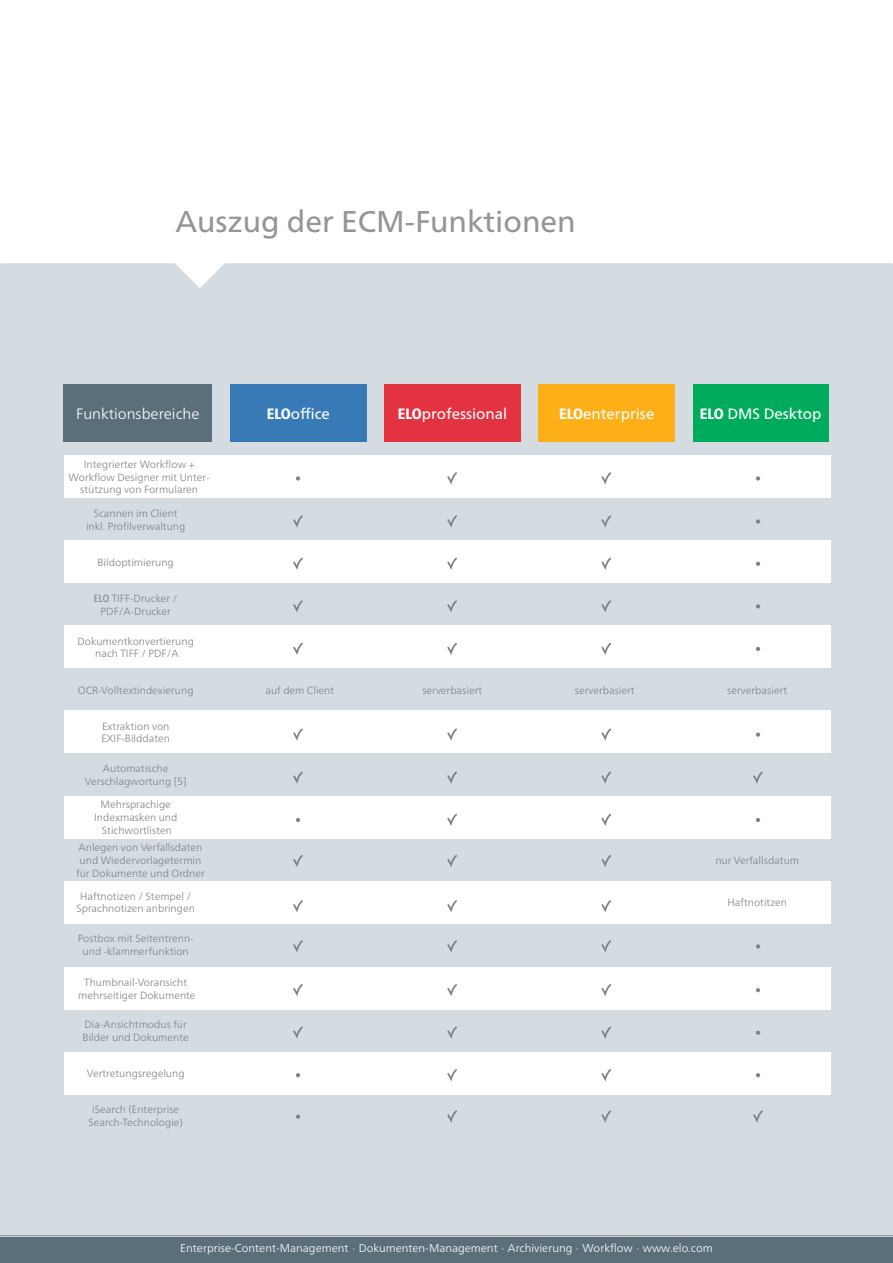
<style>
.page{position:relative;width:893px;height:1263px;background:#fff}
.page>*{position:absolute;margin:0;border:0;box-sizing:border-box;transform-origin:0 0}
.t1{font:30px "Frutiger Neue LTW1 G";color:#939598}
.t2{font:15px "Frutiger Neue LTW1 G";color:#fff}
.t3{font:300 15px "Frutiger Neue LTW1 G";color:#fff}
.t4{font:300 11.25px "Frutiger Neue LTW1 G";color:#fff}
.t5{font:300 10.5px/12.6px "Frutiger Neue LTW1 G";color:#808285;text-align:center}
.s1{font-weight:800;font-stretch:condensed}
.s2{font-weight:400;font-stretch:condensed}
</style>
<div class="page">
<div style="left:0;top:263px;width:893px;height:999px;background:#d4dce2;border-radius:2px"></div>
<div style="left:0;top:1236px;width:893px;height:27px;background:#5b6f7b"></div>
<hr style="left:0;top:1236px;width:893px;height:1px;background:#fff">
<svg style="left:175px;top:263px;width:50px;height:25px"></svg>
<div style="left:64px;top:456px;width:766px;height:42px;background:#fff"></div>
<div style="left:64px;top:541px;width:766px;height:42px;background:#fff"></div>
<div style="left:64px;top:626px;width:766px;height:42px;background:#fff"></div>
<div style="left:64px;top:711px;width:766px;height:42px;background:#fff"></div>
<div style="left:64px;top:796px;width:766px;height:42px;background:#fff"></div>
<div style="left:64px;top:881px;width:766px;height:42px;background:#fff"></div>
<div style="left:64px;top:967px;width:766px;height:42px;background:#fff"></div>
<div style="left:64px;top:1052px;width:766px;height:42px;background:#fff"></div>
<svg style="left:601px;top:771px;width:10px;height:13px"></svg>
<svg style="left:601px;top:728px;width:11px;height:13px"></svg>
<svg style="left:601px;top:814px;width:11px;height:12px"></svg>
<svg style="left:753px;top:1110px;width:10px;height:13px"></svg>
<svg style="left:756px;top:733px;width:4px;height:4px"></svg>
<svg style="left:296px;top:1073px;width:4px;height:4px"></svg>
<svg style="left:756px;top:818px;width:4px;height:4px"></svg>
<svg style="left:753px;top:771px;width:10px;height:13px"></svg>
<svg style="left:296px;top:1114px;width:4px;height:5px"></svg>
<svg style="left:296px;top:818px;width:4px;height:4px"></svg>
<svg style="left:296px;top:476px;width:4px;height:5px"></svg>
<div style="left:230px;top:384px;width:136px;height:58px;background:#377ab6"></div>
<div style="left:384px;top:384px;width:137px;height:58px;background:#e33240"></div>
<div style="left:539px;top:384px;width:136px;height:58px;background:#fcaf17"></div>
<div style="left:693px;top:384px;width:135px;height:58px;background:#00ab5b"></div>
<div style="left:63px;top:384px;width:149px;height:58px;background:#5b6f7b"></div>
<svg style="left:601px;top:515px;width:10px;height:13px"></svg>
<svg style="left:601px;top:472px;width:10px;height:13px"></svg>
<svg style="left:601px;top:557px;width:11px;height:13px"></svg>
<svg style="left:601px;top:600px;width:10px;height:13px"></svg>
<svg style="left:756px;top:476px;width:4px;height:5px"></svg>
<svg style="left:756px;top:519px;width:4px;height:5px"></svg>
<svg style="left:756px;top:562px;width:4px;height:4px"></svg>
<svg style="left:756px;top:604px;width:4px;height:5px"></svg>
<svg style="left:756px;top:647px;width:4px;height:4px"></svg>
<svg style="left:601px;top:643px;width:11px;height:12px"></svg>
<svg style="left:756px;top:944px;width:4px;height:5px"></svg>
<svg style="left:756px;top:988px;width:4px;height:4px"></svg>
<svg style="left:756px;top:1031px;width:4px;height:4px"></svg>
<svg style="left:756px;top:1073px;width:4px;height:4px"></svg>
<svg style="left:601px;top:900px;width:10px;height:13px"></svg>
<svg style="left:601px;top:855px;width:10px;height:12px"></svg>
<svg style="left:601px;top:940px;width:10px;height:13px"></svg>
<svg style="left:601px;top:984px;width:10px;height:12px"></svg>
<svg style="left:601px;top:1026px;width:10px;height:13px"></svg>
<svg style="left:601px;top:1069px;width:10px;height:12px"></svg>
<svg style="left:601px;top:1110px;width:10px;height:13px"></svg>
<svg style="left:447px;top:771px;width:10px;height:13px"></svg>
<svg style="left:447px;top:728px;width:10px;height:13px"></svg>
<svg style="left:447px;top:814px;width:10px;height:12px"></svg>
<svg style="left:447px;top:515px;width:10px;height:13px"></svg>
<svg style="left:447px;top:472px;width:10px;height:13px"></svg>
<svg style="left:447px;top:557px;width:10px;height:13px"></svg>
<svg style="left:447px;top:600px;width:10px;height:13px"></svg>
<svg style="left:447px;top:643px;width:10px;height:12px"></svg>
<svg style="left:447px;top:900px;width:10px;height:13px"></svg>
<svg style="left:447px;top:855px;width:10px;height:12px"></svg>
<svg style="left:447px;top:940px;width:10px;height:13px"></svg>
<svg style="left:447px;top:984px;width:10px;height:12px"></svg>
<svg style="left:447px;top:1026px;width:10px;height:13px"></svg>
<svg style="left:447px;top:1069px;width:10px;height:12px"></svg>
<svg style="left:447px;top:1110px;width:10px;height:13px"></svg>
<svg style="left:293px;top:771px;width:10px;height:13px"></svg>
<svg style="left:293px;top:728px;width:10px;height:13px"></svg>
<svg style="left:293px;top:515px;width:10px;height:13px"></svg>
<svg style="left:293px;top:557px;width:10px;height:13px"></svg>
<svg style="left:293px;top:600px;width:10px;height:13px"></svg>
<svg style="left:293px;top:643px;width:10px;height:12px"></svg>
<svg style="left:293px;top:900px;width:10px;height:13px"></svg>
<svg style="left:293px;top:855px;width:10px;height:12px"></svg>
<svg style="left:293px;top:940px;width:10px;height:13px"></svg>
<svg style="left:293px;top:984px;width:10px;height:12px"></svg>
<svg style="left:293px;top:1026px;width:10px;height:13px"></svg>
<h1 class="t1" style="left:175px;top:209px;width:402px">Auszug der ECM-Funktionen</h1>
<h2 class="t3" style="left:76px;top:407px;width:125px">Funktionsbereiche</h2>
<h2 class="t2" style="left:267px;top:407px;width:65px"><span class="s1">ELO</span>office</h2>
<h2 class="t2" style="left:398px;top:407px;width:111px"><span class="s1">ELO</span>professional</h2>
<h2 class="t2" style="left:559px;top:407px;width:97px"><span class="s1">ELO</span>enterprise</h2>
<h2 class="t2" style="left:700px;top:407px;width:123px"><span class="s1">ELO</span> DMS Desktop</h2>
<p class="t5" style="left:69px;top:459px;width:143px">Integrierter Workflow +<br>Workflow Designer mit Unter&shy;stützung von Formularen</p>
<p class="t5" style="left:86px;top:508px;width:101px">Scannen im Client inkl. Profilverwaltung</p>
<p class="t5" style="left:98px;top:557px;width:78px">Bildoptimierung</p>
<p class="t5" style="left:94px;top:593px;width:85px"><span class="s2">ELO</span> TIFF-Drucker /<br>PDF/A-Drucker</p>
<p class="t5" style="left:78px;top:635px;width:118px">Dokumentkonvertierung nach TIFF / PDF/A</p>
<p class="t5" style="left:78px;top:684px;width:117px">OCR-Volltextindexierung</p>
<p class="t5" style="left:265px;top:684px;width:70px">auf dem Client</p>
<p class="t5" style="left:422px;top:684px;width:61px">serverbasiert</p>
<p class="t5" style="left:575px;top:684px;width:61px">serverbasiert</p>
<p class="t5" style="left:727px;top:684px;width:61px">serverbasiert</p>
<p class="t5" style="left:101px;top:720px;width:70px;text-align:left">Extraktion von<br>EXIF-Bilddaten</p>
<p class="t5" style="left:85px;top:763px;width:103px">Automatische<br>Verschlagwortung [5]</p>
<p class="t5" style="left:94px;top:799px;width:85px">Mehrsprachige<br>Indexmasken und<br>Stichwortlisten</p>
<p class="t5" style="left:715px;top:854px;width:85px">nur Verfallsdatum</p>
<p class="t5" style="left:76px;top:842px;width:130px">Anlegen von Verfallsdaten und Wiedervorlagetermin für Dokumente und Ordner</p>
<p class="t5" style="left:76px;top:890px;width:120px">Haftnotizen / Stempel /<br>Sprachnotizen anbringen</p>
<p class="t5" style="left:78px;top:933px;width:117px">Postbox mit Seitentrenn&shy;und -klammerfunktion</p>
<p class="t5" style="left:78px;top:976px;width:119px">Thumbnail-Voransicht mehrseitiger Dokumente</p>
<p class="t5" style="left:83px;top:1019px;width:108px;text-align:left">Dia-Ansichtmodus für<br>Bilder und Dokumente</p>
<p class="t5" style="left:87px;top:1068px;width:99px">Vertretungsregelung</p>
<p class="t5" style="left:89px;top:1104px;width:96px">iSearch (Enterprise<br>Search-Technologie)</p>
<p class="t5" style="left:727px;top:897px;width:61px">Haftnotitzen</p>
<p class="t4" style="left:180px;top:1243px;width:534px">Enterprise-Content-Management · Dokumenten-Management · Archivierung · Workflow · www.elo.com</p>
</div>
